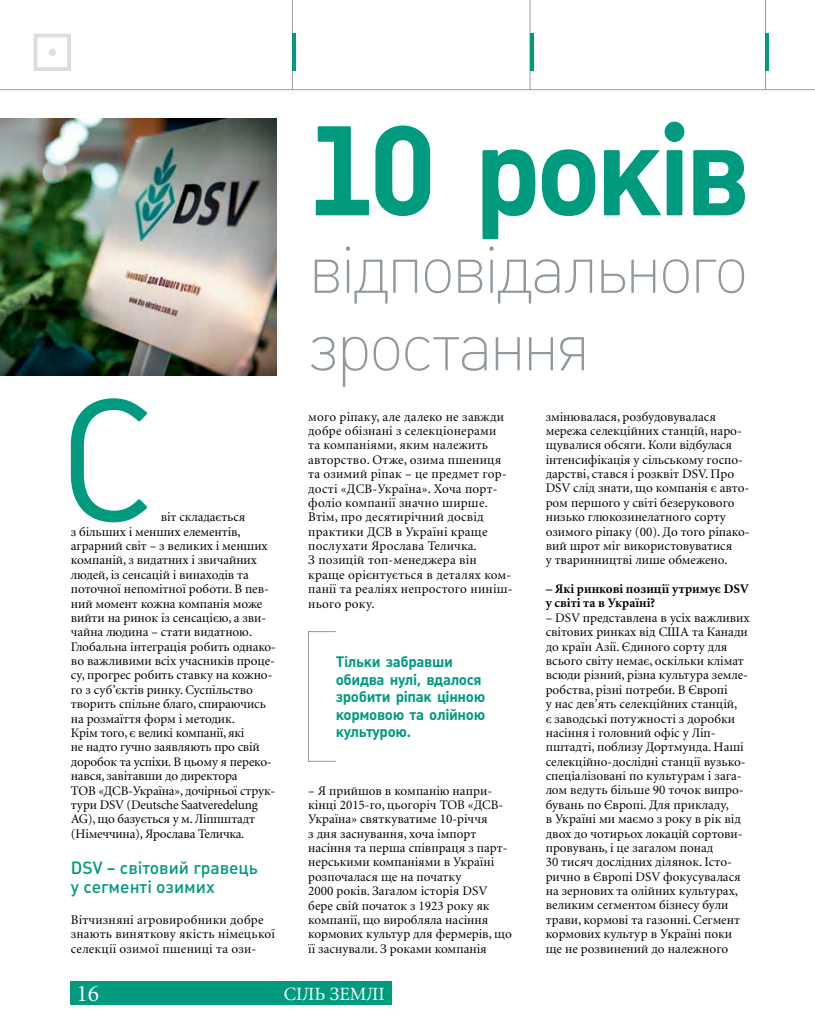
<style>
.page{position:relative;width:815px;height:1028px;background:#fff}
.page>*{position:absolute;margin:0;border:0;box-sizing:border-box;transform-origin:0 0}
.t1{font:700 125px "Plumb";letter-spacing:-.05em;color:#009a7f}
.t2{font:100 70px/77.5px "Plumb";letter-spacing:-.045em;color:#9099a0}
.t3{font:23.75px "Minion Cyr";color:#fff}
.t4{font:18.75px "Minion Cyr";color:#fff}
.t5{font:500 17.5px/18.8px "Plumb";color:#009a7f}
.t6{font:700 15px/17.5px "Plumb";letter-spacing:-.025em;color:#009a7f}
.t7{font:13.12px/14.4px "Minion Cyr";color:#000}
.t8{font:700 13.12px/14.4px "Minion Cyr";color:#000}
</style>
<div class="page">
<div style="left:34px;top:34px;width:37px;height:37px;border:4px solid #dcddde"></div>
<div style="left:49px;top:49px;width:7px;height:7px;background:#dcddde;border-radius:50%"></div>
<div style="left:71px;top:981px;width:321px;height:24px;background:#009a7f"></div>
<hr style="left:530px;top:0;width:1px;height:90px;background:#999b9e">
<hr style="left:765px;top:0;width:1px;height:90px;background:#999b9e">
<hr style="left:292px;top:0;width:1px;height:90px;background:#999b9e">
<hr style="left:530px;top:33px;width:3px;height:38px;background:#009a7f">
<hr style="left:766px;top:33px;width:3px;height:38px;background:#009a7f">
<hr style="left:293px;top:33px;width:3px;height:38px;background:#009a7f">
<hr style="left:0;top:89px;width:815px;height:1px;background:#999b9e">
<svg style="left:71px;top:398px;width:76px;height:124px"></svg>
<svg style="left:308px;top:631px;width:28px;height:130px"></svg>
<img style="left:0;top:119px;width:276px;height:256px">
<p class="t7" style="left:71px;top:510px;width:207px;text-indent:90px">віт складається<br>з більших і менших елементів, аграрний світ – з великих і менших компаній, з видатних і звичайних людей, із сенсацій і винаходів та поточної непомітної роботи. В пев&shy;ний момент кожна компанія може вийти на ринок із сенсацією, а зви&shy;чайна людина – стати видатною.<br>Глобальна інтеграція робить однако&shy;во важливими всіх учасників проце&shy;су, прогрес робить ставку на кожно&shy;го з суб’єктів ринку. Суспільство творить спільне благо, спираючись на розмаїття форм і методик.<br>Крім того, є великі компанії, які<br>не надто гучно заявляють про свій доробок та успіхи. В цьому я переко&shy;нався, завітавши до директора<br>ТОВ «ДСВ-Україна», дочірньої струк&shy;тури DSV (Deutsche Saatveredelung<br>AG), що базується у м. Ліппштадт (Німеччина), Ярослава Теличка.</p>
<h3 class="t5" style="left:71px;top:858px;width:188px">DSV – світовий гравець у сегменті озимих</h3>
<p class="t7" style="left:71px;top:912px;width:206px">Вітчизняні агровиробники добре знають виняткову якість німецької селекції озимої пшениці та ози-</p>
<h1 class="t1" style="left:308px;top:98px;width:444px">10 років</h1>
<h2 class="t2" style="left:308px;top:231px;width:442px">відповідального зростання</h2>
<p class="t7" style="left:308px;top:409px;width:206px">мого ріпаку, але далеко не завжди добре обізнані з селекціонерами<br>та компаніями, яким належить авторство. Отже, озима пшениця та озимий ріпак – це предмет гор&shy;дості «ДСВ-Україна». Хоча порт&shy;фоліо компанії значно ширше.<br>Втім, про десятирічний досвід практики ДСВ в Україні краще послухати Ярослава Теличка.<br>З позицій топ-менеджера він краще орієнтується в деталях ком&shy;панії та реаліях непростого ниніш&shy;нього року.</p>
<p class="t6" style="left:336px;top:653px;width:151px">Тільки забравши обидва нулі, вдалося зробити ріпак цінною кормовою та олійною культурою.</p>
<p class="t7" style="left:308px;top:783px;width:205px">– Я прийшов в компанію напри&shy;кінці 2015‑го, цьогоріч ТОВ «ДСВ-<br>Україна» святкуватиме 10‑річчя<br>з дня заснування, хоча імпорт насіння та перша співпраця з парт&shy;нерськими компаніями в Україні розпочалася ще на початку<br>2000 років. Загалом історія DSV бере свій початок з 1923 року як компанії, що виробляла насіння кормових культур для фермерів, що її заснували. З роками компанія</p>
<p class="t7" style="left:546px;top:409px;width:205px">змінювалася, розбудовувалася мережа селекційних станцій, наро&shy;щувалися обсяги. Коли відбулася інтенсифікація у сільському госпо&shy;дарстві, стався і розквіт DSV. Про DSV слід знати, що компанія є авто&shy;ром першого у світі безерукового низько глюкозинелатного сорту озимого ріпаку (00). До того ріпако&shy;вий шрот міг використовуватися<br>у тваринництві лише обмежено.</p>
<p class="t8" style="left:546px;top:581px;width:205px">– Які ринкові позиції утримує DSV у світі та в Україні?</p>
<p class="t7" style="left:546px;top:610px;width:205px">– DSV представлена в усіх важливих світових ринках від США та Канади до країн Азії. Єдиного сорту для всього світу немає, оскільки клімат всюди різний, різна культура земле&shy;робства, різні потреби. В Європі<br>у нас дев’ять селекційних станцій,<br>є заводські потужності з доробки насіння і головний офіс у Ліп&shy;пштадті, поблизу Дортмунда. Наші селекційно-дослідні станції вузько&shy;спеціалізовані по культурам і зага&shy;лом ведуть більше 90 точок випро&shy;бувань по Європі. Для прикладу,<br>в Україні ми маємо з року в рік від двох до чотирьох локацій сортови&shy;провувань, і це загалом понад<br>30 тисяч дослідних ділянок. Істо&shy;рично в Європі DSV фокусувалася на зернових та олійних культурах, великим сегментом бізнесу були трави, кормові та газонні. Сегмент кормових культур в Україні поки ще не розвинений до належного</p>
<h3 class="t3" style="left:77px;top:979px;width:24px">16</h3>
<h3 class="t4" style="left:284px;top:982px;width:102px">СІЛЬ ЗЕМЛІ</h3>
</div>
